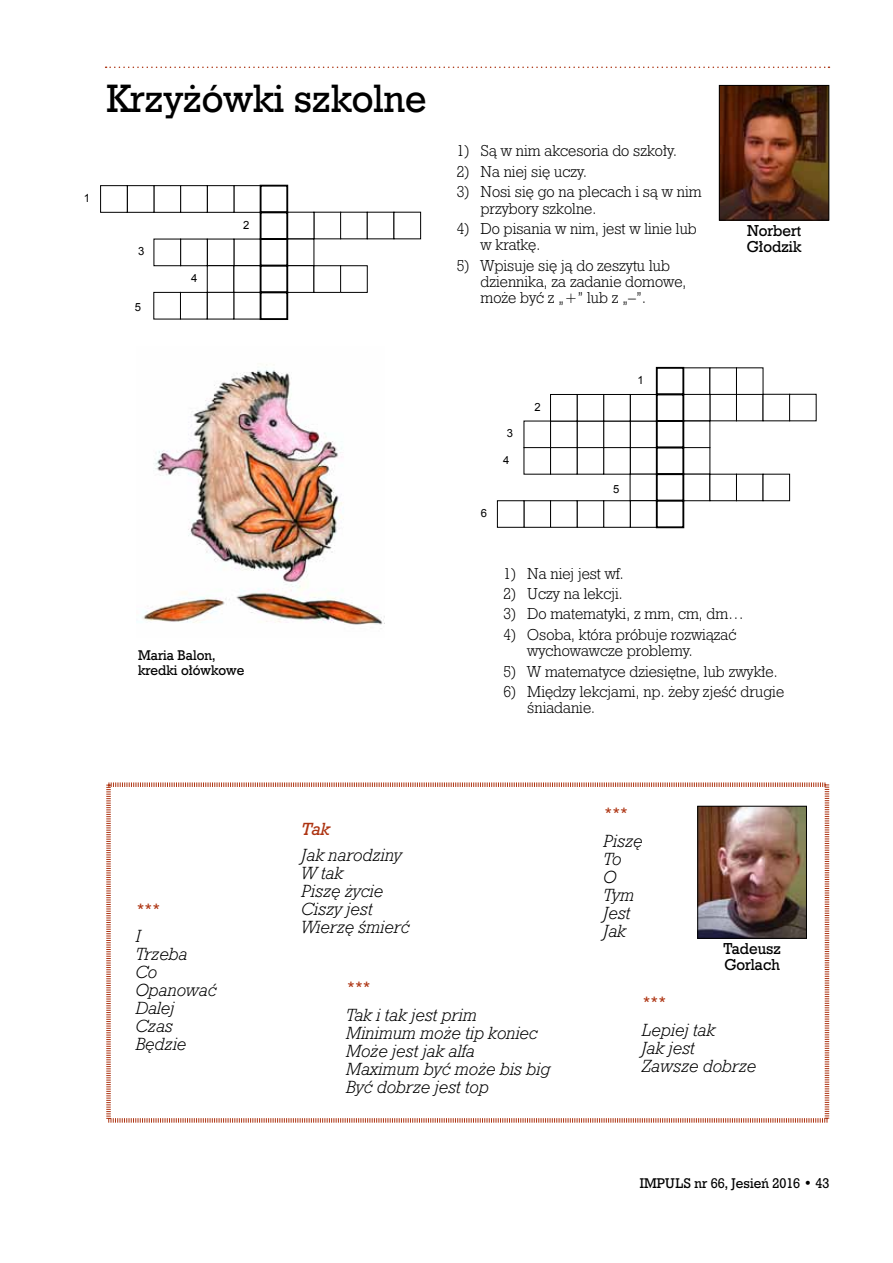
<style>
.page{position:relative;width:893px;height:1263px;background:#fff}
.page>*{position:absolute;margin:0;border:0;box-sizing:border-box;transform-origin:0 0}
.t1{font:33.75px "Geo Slb 712 Md PL";color:#000}
.t2{font:italic 15px/18px "Geo Slb 712 Lt PL";color:#000}
.t3{font:italic 15px "Geo Slb 712 Md PL";color:#ad3311}
.t4{font:13.5px/16.2px "Geo Slb 712 Lt PL";color:#000}
.t5{font:13.5px/16.2px "Geo Slb 712 Md PL";color:#000}
.t6{font:12px/14.4px "Geo Slb 712 Md PL";color:#000}
.t7{font:11.25px "Arial";color:#000}
</style>
<div class="page">
<svg style="left:106px;top:67px;width:723px;height:1px"></svg>
<div style="left:233px;top:185px;width:28px;height:28px;border:1px solid #000"></div>
<div style="left:207px;top:185px;width:27px;height:28px;border:1px solid #000"></div>
<div style="left:180px;top:185px;width:28px;height:28px;border:1px solid #000"></div>
<div style="left:153px;top:185px;width:28px;height:28px;border:1px solid #000"></div>
<div style="left:127px;top:185px;width:27px;height:28px;border:1px solid #000"></div>
<div style="left:100px;top:185px;width:28px;height:28px;border:1px solid #000"></div>
<div style="left:287px;top:212px;width:27px;height:27px;border:1px solid #000"></div>
<div style="left:340px;top:212px;width:28px;height:27px;border:1px solid #000"></div>
<div style="left:367px;top:212px;width:27px;height:27px;border:1px solid #000"></div>
<div style="left:393px;top:212px;width:28px;height:27px;border:1px solid #000"></div>
<div style="left:180px;top:239px;width:28px;height:27px;border:1px solid #000"></div>
<div style="left:153px;top:239px;width:28px;height:27px;border:1px solid #000"></div>
<div style="left:207px;top:265px;width:27px;height:28px;border:1px solid #000"></div>
<div style="left:233px;top:265px;width:28px;height:28px;border:1px solid #000"></div>
<div style="left:287px;top:265px;width:27px;height:28px;border:1px solid #000"></div>
<div style="left:313px;top:265px;width:28px;height:28px;border:1px solid #000"></div>
<div style="left:340px;top:265px;width:28px;height:28px;border:1px solid #000"></div>
<div style="left:233px;top:292px;width:28px;height:27px;border:1px solid #000"></div>
<div style="left:207px;top:292px;width:27px;height:27px;border:1px solid #000"></div>
<div style="left:180px;top:292px;width:28px;height:27px;border:1px solid #000"></div>
<div style="left:153px;top:292px;width:28px;height:27px;border:1px solid #000"></div>
<div style="left:260px;top:185px;width:28px;height:28px;border:2px solid #000"></div>
<div style="left:260px;top:211px;width:28px;height:29px;border:2px solid #000"></div>
<div style="left:260px;top:238px;width:28px;height:29px;border:2px solid #000"></div>
<div style="left:260px;top:265px;width:28px;height:28px;border:2px solid #000"></div>
<div style="left:260px;top:291px;width:28px;height:29px;border:2px solid #000"></div>
<div style="left:683px;top:394px;width:27px;height:27px;border:1px solid #000"></div>
<div style="left:736px;top:394px;width:27px;height:27px;border:1px solid #000"></div>
<div style="left:763px;top:394px;width:27px;height:27px;border:1px solid #000"></div>
<div style="left:789px;top:394px;width:28px;height:27px;border:1px solid #000"></div>
<div style="left:630px;top:421px;width:27px;height:27px;border:1px solid #000"></div>
<div style="left:630px;top:447px;width:27px;height:28px;border:1px solid #000"></div>
<div style="left:630px;top:394px;width:27px;height:27px;border:1px solid #000"></div>
<div style="left:603px;top:421px;width:28px;height:27px;border:1px solid #000"></div>
<div style="left:603px;top:447px;width:28px;height:28px;border:1px solid #000"></div>
<div style="left:603px;top:394px;width:28px;height:27px;border:1px solid #000"></div>
<div style="left:577px;top:421px;width:27px;height:27px;border:1px solid #000"></div>
<div style="left:577px;top:447px;width:27px;height:28px;border:1px solid #000"></div>
<div style="left:577px;top:394px;width:27px;height:27px;border:1px solid #000"></div>
<div style="left:550px;top:421px;width:28px;height:27px;border:1px solid #000"></div>
<div style="left:550px;top:447px;width:28px;height:28px;border:1px solid #000"></div>
<div style="left:523px;top:421px;width:28px;height:27px;border:1px solid #000"></div>
<div style="left:523px;top:447px;width:28px;height:28px;border:1px solid #000"></div>
<div style="left:550px;top:394px;width:28px;height:27px;border:1px solid #000"></div>
<div style="left:683px;top:447px;width:27px;height:28px;border:1px solid #000"></div>
<div style="left:683px;top:367px;width:27px;height:28px;border:1px solid #000"></div>
<div style="left:709px;top:367px;width:28px;height:28px;border:1px solid #000"></div>
<div style="left:736px;top:367px;width:27px;height:28px;border:1px solid #000"></div>
<div style="left:630px;top:500px;width:27px;height:28px;border:1px solid #000"></div>
<div style="left:603px;top:500px;width:28px;height:28px;border:1px solid #000"></div>
<div style="left:577px;top:500px;width:27px;height:28px;border:1px solid #000"></div>
<div style="left:550px;top:500px;width:28px;height:28px;border:1px solid #000"></div>
<div style="left:523px;top:500px;width:28px;height:28px;border:1px solid #000"></div>
<div style="left:497px;top:500px;width:27px;height:28px;border:1px solid #000"></div>
<div style="left:709px;top:474px;width:28px;height:27px;border:1px solid #000"></div>
<div style="left:656px;top:367px;width:28px;height:28px;border:2px solid #000"></div>
<div style="left:656px;top:393px;width:28px;height:29px;border:2px solid #000"></div>
<div style="left:656px;top:420px;width:28px;height:28px;border:2px solid #000"></div>
<div style="left:656px;top:447px;width:28px;height:28px;border:2px solid #000"></div>
<div style="left:656px;top:473px;width:28px;height:29px;border:2px solid #000"></div>
<div style="left:656px;top:500px;width:28px;height:28px;border:2px solid #000"></div>
<img style="left:721px;top:87px;width:106px;height:131px">
<div style="left:719px;top:85px;width:110px;height:135px;border:1px solid #000"></div>
<svg style="left:106px;top:782px;width:724px;height:341px"></svg>
<img style="left:699px;top:808px;width:106px;height:129px">
<div style="left:697px;top:806px;width:110px;height:133px;border:1px solid #000"></div>
<img style="left:142px;top:364px;width:242px;height:261px">
<h1 class="t1" style="left:106px;top:74px;width:322px">Krzyżówki szkolne</h1>
<p class="t7" style="left:84px;top:191px;width:8px">1</p>
<p class="t7" style="left:138px;top:244px;width:8px">3</p>
<p class="t7" style="left:135px;top:300px;width:8px">5</p>
<p class="t7" style="left:191px;top:271px;width:8px">4</p>
<p class="t7" style="left:243px;top:217px;width:8px">2</p>
<p class="t6" style="left:138px;top:648px;width:108px">Maria Balon, kredki ołówkowe</p>
<p class="t4" style="left:457px;top:143px;width:222px">1) Są w nim akcesoria do szkoły.</p>
<p class="t4" style="left:457px;top:163px;width:132px">2) Na niej się uczy.</p>
<p class="t4" style="left:481px;top:184px;width:223px;text-indent:-24px">3) Nosi się go na plecach i są w nim przybory szkolne.</p>
<p class="t4" style="left:481px;top:220px;width:218px;text-indent:-24px">4) Do pisania w nim, jest w linie lub w kratkę.</p>
<p class="t4" style="left:481px;top:257px;width:207px;text-indent:-24px">5) Wpisuje się ją do zeszytu lub dziennika, za zadanie domowe, może być z „+” lub z „–”.</p>
<p class="t7" style="left:507px;top:426px;width:8px">3</p>
<p class="t7" style="left:503px;top:453px;width:8px">4</p>
<p class="t7" style="left:481px;top:506px;width:8px">6</p>
<p class="t7" style="left:535px;top:399px;width:8px">2</p>
<p class="t7" style="left:637px;top:373px;width:8px">1</p>
<p class="t7" style="left:613px;top:481px;width:8px">5</p>
<p class="t5" style="left:747px;top:222px;width:56px">Norbert<br>Głodzik</p>
<p class="t4" style="left:504px;top:565px;width:122px">1) Na niej jest wf.</p>
<p class="t4" style="left:504px;top:585px;width:121px">2) Uczy na lekcji.</p>
<p class="t4" style="left:504px;top:606px;width:242px">3) Do matematyki, z mm, cm, dm…</p>
<p class="t4" style="left:527px;top:626px;width:211px;text-indent:-24px">4) Osoba, która próbuje rozwiązać wychowawcze problemy.</p>
<p class="t4" style="left:504px;top:663px;width:275px">5) W matematyce dziesiętne, lub zwykłe.</p>
<p class="t4" style="left:527px;top:683px;width:258px;text-indent:-24px">6) Między lekcjami, np. żeby zjeść drugie śniadanie.</p>
<p class="t3" style="left:136px;top:899px;width:25px">***</p>
<p class="t2" style="left:136px;top:927px;width:83px">I<br>Trzeba<br>Co<br>Opanować<br>Dalej<br>Czas<br>Będzie</p>
<p class="t3" style="left:302px;top:818px;width:30px">Tak</p>
<p class="t2" style="left:302px;top:846px;width:110px">Jak narodziny<br>W tak<br>Piszę życie<br>Ciszy jest<br>Wierzę śmierć</p>
<p class="t3" style="left:346px;top:977px;width:25px">***</p>
<p class="t2" style="left:346px;top:1005px;width:206px">Tak i tak jest prim<br>Minimum może tip koniec<br>Może jest jak alfa<br>Maximum być może bis big<br>Być dobrze jest top</p>
<p class="t3" style="left:604px;top:803px;width:25px">***</p>
<p class="t2" style="left:604px;top:831px;width:41px">Piszę<br>To<br>O<br>Tym<br>Jest<br>Jak</p>
<p class="t5" style="left:723px;top:940px;width:59px">Tadeusz<br>Gorlach</p>
<p class="t3" style="left:642px;top:992px;width:25px">***</p>
<p class="t2" style="left:642px;top:1020px;width:116px">Lepiej tak<br>Jak jest<br>Zawsze dobrze</p>
<p class="t6" style="left:640px;top:1175px;width:191px">IMPULS nr 66, Jesień 2016 • 43</p>
</div>
